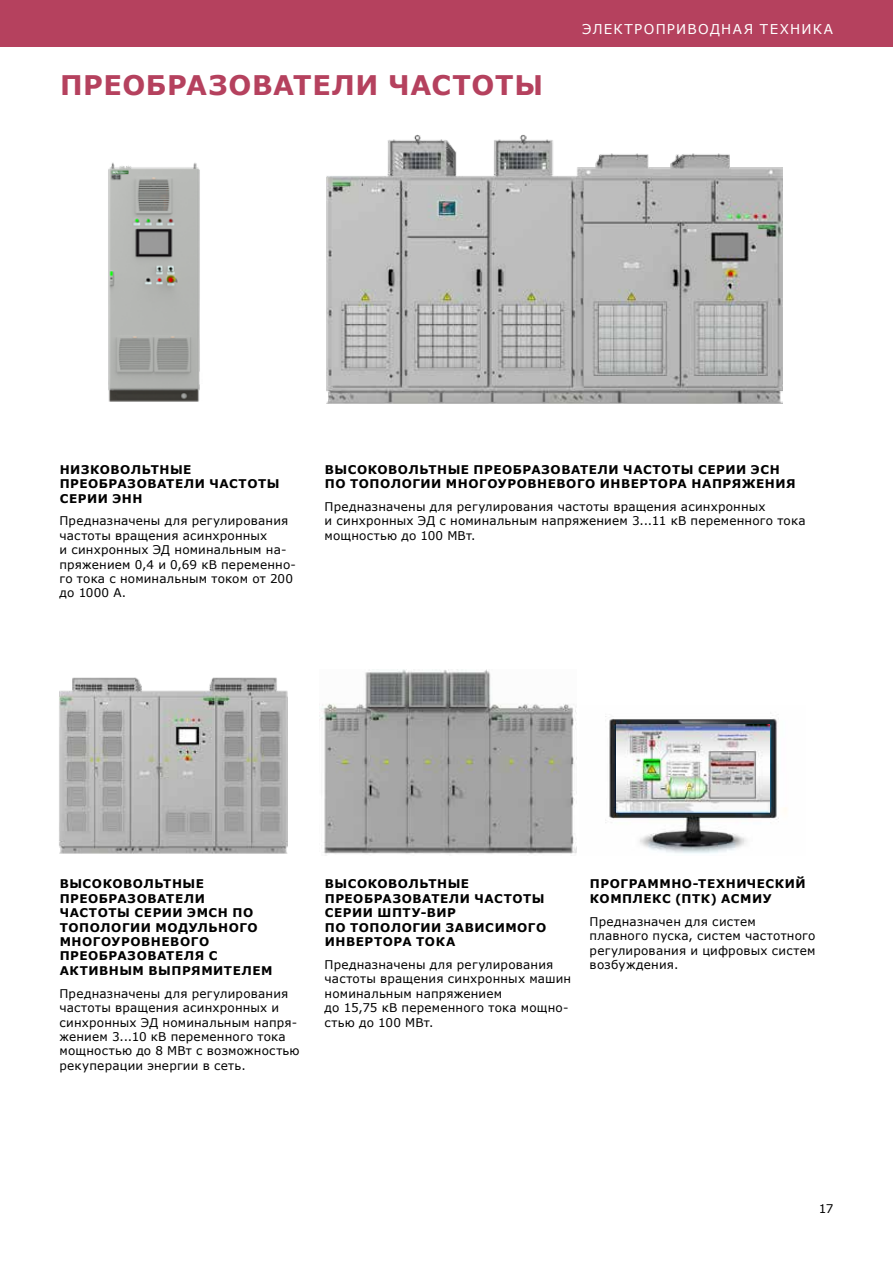
<style>
.page{position:relative;width:893px;height:1263px;background:#fff}
.page>*{position:absolute;margin:0;border:0;box-sizing:border-box;transform-origin:0 0}
.t1{font:700 27px "Verdana";letter-spacing:.025em;color:#b5415e}
.t2{font:13.5px "Verdana";letter-spacing:.09em;color:#fff}
.t3{font:12px/14.4px "Verdana";letter-spacing:.015em;color:#000}
.t4{font:700 12px/14.4px "Verdana";letter-spacing:.045em;color:#000}
</style>
<div class="page">
<img style="left:605px;top:716px;width:182px;height:138px">
<img style="left:616px;top:724px;width:154px;height:88px">
<div style="left:0;top:0;width:893px;height:47px;background:#b5415e"></div>
<img style="left:108px;top:162px;width:92px;height:240px">
<img style="left:326px;top:134px;width:456px;height:270px">
<img style="left:59px;top:677px;width:229px;height:176px">
<img style="left:321px;top:670px;width:255px;height:186px">
<h1 class="t1" style="left:60px;top:66px;width:485px">ПРЕОБРАЗОВАТЕЛИ ЧАСТОТЫ</h1>
<p class="t2" style="left:582px;top:20px;width:253px">ЭЛЕКТРОПРИВОДНАЯ ТЕХНИКА</p>
<p class="t4" style="left:60px;top:462px;width:221px">НИЗКОВОЛЬТНЫЕ<br>ПРЕОБРАЗОВАТЕЛИ ЧАСТОТЫ<br>СЕРИИ ЭНН</p>
<p class="t3" style="left:60px;top:514px;width:238px">Предназначены для регулирования частоты вращения асинхронных<br>и синхронных ЭД номинальным на&shy;пряжением 0,4 и 0,69 кВ переменно&shy;го тока с номинальным током от 200 до 1000 А.</p>
<p class="t4" style="left:325px;top:462px;width:472px">ВЫСОКОВОЛЬТНЫЕ ПРЕОБРАЗОВАТЕЛИ ЧАСТОТЫ СЕРИИ ЭСН<br>ПО ТОПОЛОГИИ МНОГОУРОВНЕВОГО ИНВЕРТОРА НАПРЯЖЕНИЯ</p>
<p class="t3" style="left:325px;top:499px;width:482px">Предназначены для регулирования частоты вращения асинхронных<br>и синхронных ЭД с номинальным напряжением 3...11 кВ переменного тока мощностью до 100 МВт.</p>
<p class="t4" style="left:60px;top:876px;width:214px">ВЫСОКОВОЛЬТНЫЕ<br>ПРЕОБРАЗОВАТЕЛИ<br>ЧАСТОТЫ СЕРИИ ЭМСН ПО<br>ТОПОЛОГИИ МОДУЛЬНОГО<br>МНОГОУРОВНЕВОГО<br>ПРЕОБРАЗОВАТЕЛЯ С<br>АКТИВНЫМ ВЫПРЯМИТЕЛЕМ</p>
<p class="t3" style="left:59px;top:986px;width:242px">Предназначены для регулирования частоты вращения асинхронных и синхронных ЭД номинальным напря&shy;жением 3...10 кВ переменного тока мощностью до 8 МВт с возможностью рекуперации энергии в сеть.</p>
<p class="t4" style="left:325px;top:876px;width:223px">ВЫСОКОВОЛЬТНЫЕ<br>ПРЕОБРАЗОВАТЕЛИ ЧАСТОТЫ<br>СЕРИИ ШПТУ-ВИР<br>ПО ТОПОЛОГИИ ЗАВИСИМОГО<br>ИНВЕРТОРА ТОКА</p>
<p class="t3" style="left:325px;top:957px;width:248px">Предназначены для регулирования частоты вращения синхронных машин номинальным напряжением<br>до 15,75 кВ переменного тока мощно&shy;стью до 100 МВт.</p>
<p class="t4" style="left:590px;top:876px;width:217px">ПРОГРАММНО-ТЕХНИЧЕСКИЙ<br>КОМПЛЕКС (ПТК) АСМИУ</p>
<p class="t3" style="left:590px;top:914px;width:227px">Предназначен для систем плавного пуска, систем частотного регулирования и цифровых систем возбуждения.</p>
<p class="t3" style="left:819px;top:1201px;width:16px">17</p>
</div>
